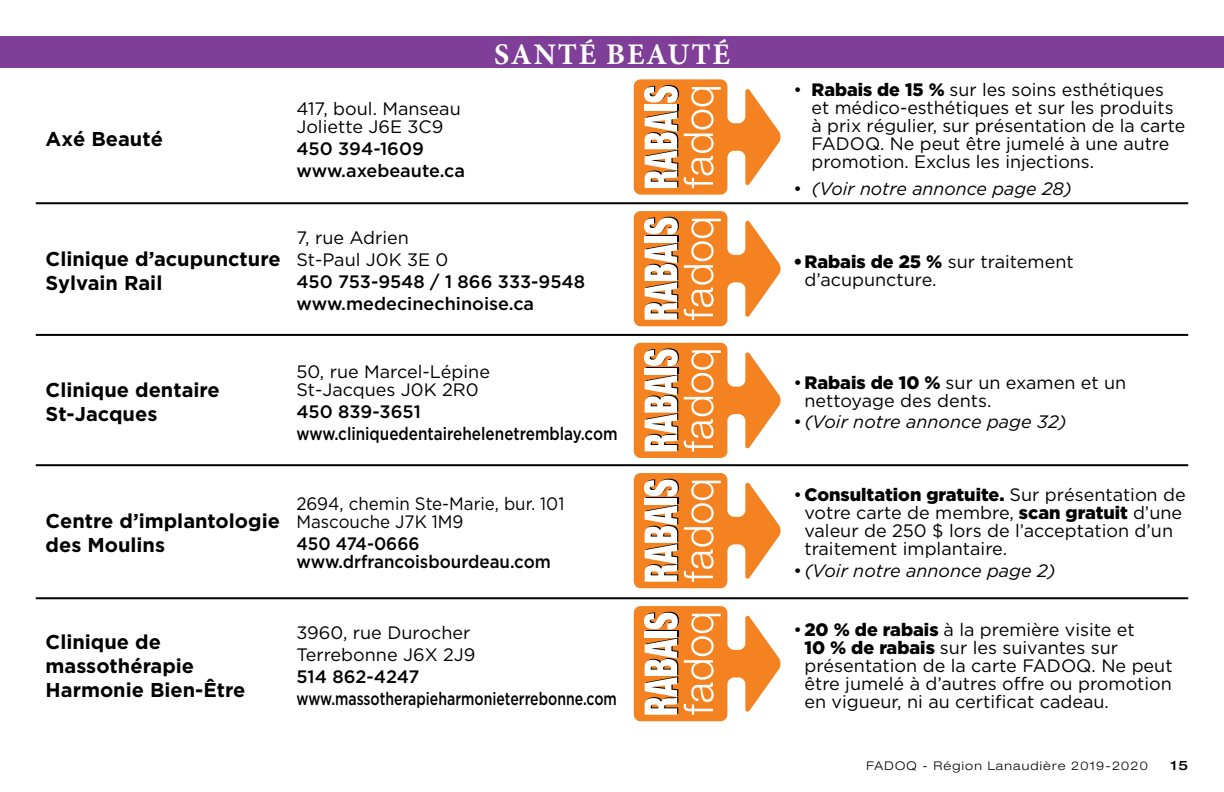
<style>
.page{position:relative;width:1224px;height:792px;background:#fff}
.page>*{position:absolute;margin:0;border:0;box-sizing:border-box;transform-origin:0 0}
.t1{font:700 30px "Minion Pro";letter-spacing:.06em;color:#fff}
.t2{font:700 20px/24px "Gotham HTF";color:#000}
.t3{font:18px/18px "Gotham HTF";color:#000}
.t4{font:500 18px/22px "Gotham HTF";color:#000}
.t5{font:italic 18px "Gotham HTF";color:#000}
.t6{font:18px/18px "Gotham HTF";color:#000;scale:.94 1}
.t7{font:500 18px/18px "Gotham HTF";color:#000;scale:.94 1}
.t8{font:500 expanded 13px "Helvetica Neue LT Std";color:#000}
.t9{font:300 expanded 12px "Helvetica Neue LT Std";letter-spacing:.1em;color:#000}
.s1{font-weight:900}
.s2{font-style:normal}
</style>
<div class="page">
<svg style="left:634px;top:79px;width:147px;height:116px"></svg>
<div style="left:0;top:36px;width:1224px;height:32px;background:#7f3f98"></div>
<svg style="left:634px;top:211px;width:147px;height:115px"></svg>
<svg style="left:634px;top:343px;width:147px;height:115px"></svg>
<hr style="left:36px;top:202px;width:1152px;height:2px;background:#000">
<hr style="left:36px;top:334px;width:1152px;height:2px;background:#000">
<svg style="left:634px;top:473px;width:147px;height:115px"></svg>
<hr style="left:36px;top:464px;width:1152px;height:2px;background:#000">
<svg style="left:634px;top:606px;width:147px;height:115px"></svg>
<hr style="left:36px;top:597px;width:1152px;height:2px;background:#000">
<p class="t2" style="left:46px;top:126px;width:119px">Axé Beauté</p>
<p class="t3" style="left:296px;top:99px;width:166px">417, boul. Manseau<br>Joliette J6E 3C9</p>
<p class="t4" style="left:296px;top:137px;width:170px">450 394-1609 www.axebeaute.ca</p>
<h1 class="t1" style="left:494px;top:33px;width:237px">SANTÉ BEAUTÉ</h1>
<p class="t2" style="left:46px;top:246px;width:237px">Clinique d’acupuncture<br>Sylvain Rail</p>
<p class="t3" style="left:296px;top:227px;width:154px;line-height:22px">7, rue Adrien<br>St-Paul J0K 3E 0</p>
<p class="t4" style="left:296px;top:270px;width:290px">450 753-9548 / 1 866 333-9548 www.medecinechinoise.ca</p>
<p class="t2" style="left:46px;top:378px;width:176px">Clinique dentaire<br>St-Jacques</p>
<p class="t3" style="left:296px;top:362px;width:195px">50, rue Marcel-Lépine<br>St-Jacques J0K 2R0</p>
<p class="t4" style="left:296px;top:400px;width:323px">450 839-3651 www.cliniquedentairehelenetremblay.com</p>
<p class="t2" style="left:46px;top:508px;width:236px">Centre d’implantologie des Moulins</p>
<p class="t6" style="left:296px;top:495px;width:287px">2694, chemin Ste-Marie, bur. 101<br>Mascouche J7K 1M9</p>
<p class="t7" style="left:296px;top:534px;width:272px">450 474-0666 www.drfrancoisbourdeau.com</p>
<p class="t2" style="left:46px;top:629px;width:201px">Clinique de massothérapie<br>Harmonie Bien-Être</p>
<p class="t3" style="left:296px;top:622px;width:181px;line-height:22px">3960, rue Durocher<br>Terrebonne J6X 2J9</p>
<p class="t4" style="left:296px;top:666px;width:322px">514 862-4247 www.massotherapieharmonieterrebonne.com</p>
<p class="t3" style="left:812px;top:80px;width:375px;text-indent:-18px">• <span class="s1">Rabais de 15 %</span> sur les soins esthétiques et médico-esthétiques et sur les produits à prix régulier, sur présentation de la carte FADOQ. Ne peut être jumelé à une autre promotion. Exclus les injections.</p>
<p class="t5" style="left:794px;top:178px;width:280px"><span class="s2">•</span> (Voir notre annonce page 28)</p>
<p class="t3" style="left:804px;top:252px;width:271px;text-indent:-11px"><span class="s1">•Rabais de 25 %</span> sur traitement d’acupuncture.</p>
<p class="t3" style="left:804px;top:373px;width:323px;text-indent:-11px">•<span class="s1">Rabais de 10 %</span> sur un examen et un nettoyage des dents.</p>
<p class="t5" style="left:794px;top:412px;width:274px"><span class="s2">•</span> (Voir notre annonce page 32)</p>
<p class="t3" style="left:804px;top:485px;width:383px;text-indent:-11px">•<span class="s1">Consultation gratuite.</span> Sur présentation de votre carte de membre, <span class="s1">scan gratuit</span> d’une valeur de 250 $ lors de l’acceptation d’un traitement implantaire.</p>
<p class="t5" style="left:794px;top:560px;width:264px"><span class="s2">•</span> (Voir notre annonce page 2)</p>
<p class="t3" style="left:804px;top:620px;width:370px;text-indent:-11px">•<span class="s1">20 % de rabais</span> à la première visite et<br><span class="s1">10 % de rabais</span> sur les suivantes sur présentation de la carte FADOQ. Ne peut être jumelé à d’autres offre ou promotion en vigueur, ni au certificat cadeau.</p>
<p class="t9" style="left:867px;top:758px;width:283px">FADOQ - Région Lanaudière 2019-2020</p>
<p class="t8" style="left:1171px;top:757px;width:19px">15</p>
</div>
